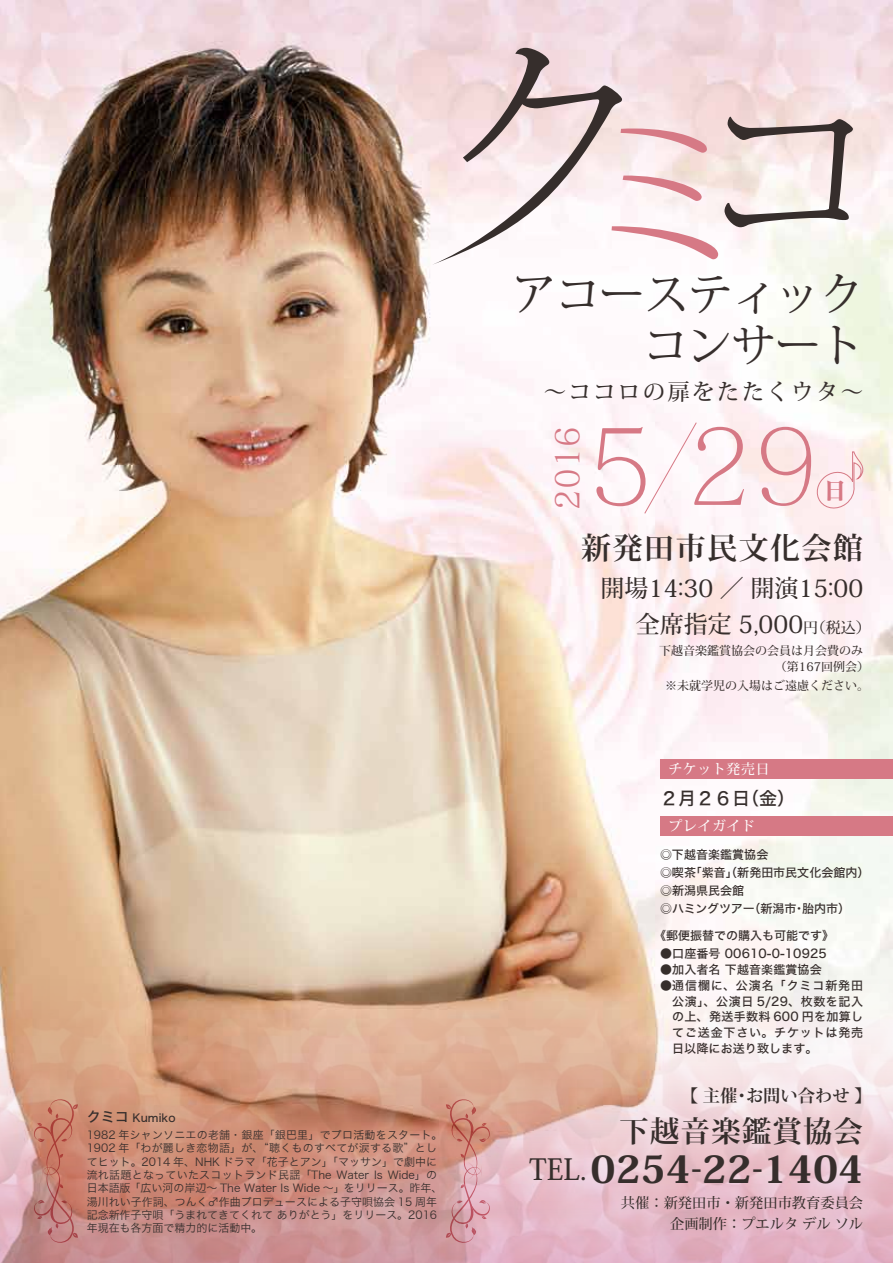
<style>
.page{position:relative;width:893px;height:1263px;background:#fff}
.page>*{position:absolute;margin:0;border:0;box-sizing:border-box;transform-origin:0 0}
.t1{font:200 163.5px "Koz Min Pro";color:#d67985}
.t2{font:103.95px "Matisse Pro L";color:#d67985}
.t3{font:45px/51px "Koz Min Pro";letter-spacing:-.02em;color:#362e2c;text-align:right}
.t4{font:800 37.35px "Koz Min Pro";color:#362e2c;scale:1.05 1}
.t5{font:32.7px "Matisse Pro M";color:#d67985}
.t6{font:700 30px "Koz Min Pro";letter-spacing:.05em;color:#362e2c}
.t7{font:700 29.25px "Koz Min Pro";letter-spacing:.05em;color:#362e2c}
.t8{font:500 24px/36.2px "Koz Min Pro";color:#362e2c}
.t9{font:23.7px "Matisse Pro B";color:#d67985}
.t10{font:500 22.5px "Koz Min Pro";letter-spacing:.1em;color:#362e2c}
.t11{font:18px "Hiragino Kaku W5 90 msp RKSJ H";color:#362e2c}
.t12{font:700 17.25px "Koz Min Pro";color:#362e2c}
.t13{font:500 14.25px/20.7px "Koz Min Pro";color:#362e2c;text-align:right}
.t14{font:500 13.8px "Koz Min Pro";letter-spacing:.05em;color:#fff}
.t15{font:12px/15.9px "Hiragino Kaku W5 90 msp RKSJ H";letter-spacing:.01em;color:#362e2c}
.t16{font:500 12px/15.9px "Koz Min Pro";color:#362e2c}
.t17{font:10.95px/13.4px "Hiragino Kaku W3 90 msp RKSJ H";color:#362e2c}
.t18{font:10.95px "Hiragino Kaku W5 90 msp RKSJ H";color:#362e2c}
.s1{font-size:14.1px}
.s2{font-size:179.85px;color:#362e2c}
.s3{font-size:15px}
.s4{font-weight:500;font-size:29.25px}
</style>
<div class="page">
<img style="left:0;top:0;width:893px;height:878px">
<svg style="left:0;top:878px;width:893px;height:385px;background:#ddb8ab"></svg>
<div style="left:660px;top:759px;width:233px;height:19px;background:#d67985"></div>
<div style="left:660px;top:816px;width:233px;height:19px;background:#d67985"></div>
<svg style="left:432px;top:48px;width:190px;height:217px"></svg>
<svg style="left:644px;top:421px;width:53px;height:93px"></svg>
<svg style="left:815px;top:451px;width:49px;height:59px"></svg>
<svg style="left:33px;top:1098px;width:45px;height:146px;background:#c37f71"></svg>
<svg style="left:446px;top:1098px;width:45px;height:146px;background:#d49b98"></svg>
<p class="t18" style="left:87px;top:1113px;width:90px"><span class="s1">クミコ</span> Kumiko</p>
<p class="t17" style="left:87px;top:1129px;width:357px">1982 年シャンソニエの老舗・銀座「銀巴里」でプロ活動をスタート。1902 年「わが麗しき恋物語」が、“聴くものすべてが涙する歌”としてヒット。2014 年、NHK ドラマ「花子とアン」「マッサン」で劇中に流れ話題となっていたスコットランド民謡「The Water Is Wide」の日本語版「広い河の岸辺～ The Water Is Wide ～」をリリース。昨年、湯川れい子作詞、つんく♂作曲プロデュースによる子守唄協会 15 周年記念新作子守唄「うまれてきてくれて ありがとう」をリリース。2016年現在も各方面で精力的に活動中。</p>
<h1 class="t1" style="left:583px;top:79px;width:297px">ミ<span class="s2">コ</span></h1>
<h3 class="t3" style="left:512px;top:268px;width:354px">アコースティックコンサート</h3>
<h3 class="t10" style="left:544px;top:376px;width:321px">～ココロの扉をたたくウタ～</h3>
<h3 class="t5" style="left:547px;top:510px;width:85px;rotate:-90deg">2016</h3>
<h2 class="t2" style="left:587px;top:401px;width:233px">5 29</h2>
<h3 class="t9" style="left:823px;top:475px;width:25px">日</h3>
<h3 class="t6" style="left:581px;top:526px;width:283px">新発田市民文化会館</h3>
<h3 class="t8" style="left:636px;top:569px;width:236px;text-indent:-35px">開場14:30 ／ 開演15:00全席指定 5,000<span class="s3">円（税込）</span></h3>
<p class="t16" style="left:775px;top:642px;width:96px;text-indent:-116px">下越音楽鑑賞協会の会員は月会費のみ（第167回例会）</p>
<p class="t16" style="left:665px;top:677px;width:205px">※未就学児の入場はご遠慮ください。</p>
<p class="t14" style="left:668px;top:759px;width:103px">チケット発売日</p>
<h3 class="t11" style="left:660px;top:789px;width:137px">２月２６日（金）</h3>
<p class="t14" style="left:668px;top:816px;width:88px">プレイガイド</p>
<p class="t15" style="left:660px;top:846px;width:211px;line-height:18px">◎下越音楽鑑賞協会<br>◎喫茶「紫音」（新発田市民文化会館内）◎新潟県民会館<br>◎ハミングツアー（新潟市･胎内市）</p>
<p class="t15" style="left:654px;top:927px;width:182px">《郵便振替での購入も可能です》</p>
<p class="t15" style="left:660px;top:946px;width:168px">●口座番号 00610-0-10925</p>
<p class="t15" style="left:660px;top:961px;width:163px">●加入者名 下越音楽鑑賞協会</p>
<p class="t15" style="left:672px;top:977px;width:193px;text-align:justify;text-indent:-12px">●通信欄に、公演名「クミコ新発田公演」、公演日 5/29、枚数を記入の上、発送手数料 600 円を加算してご送金下さい。チケットは発売日以降にお送り致します。</p>
<h3 class="t12" style="left:681px;top:1083px;width:193px">【 主催・お問い合わせ 】</h3>
<h3 class="t7" style="left:619px;top:1110px;width:245px">下越音楽鑑賞協会</h3>
<h3 class="t4" style="left:529px;top:1142px;width:320px"><span class="s4">TEL.</span>0254-22-1404</h3>
<h3 class="t13" style="left:621px;top:1192px;width:244px">共催：新発田市・新発田市教育委員会企画制作：プエルタ デル ソル</h3>
</div>
